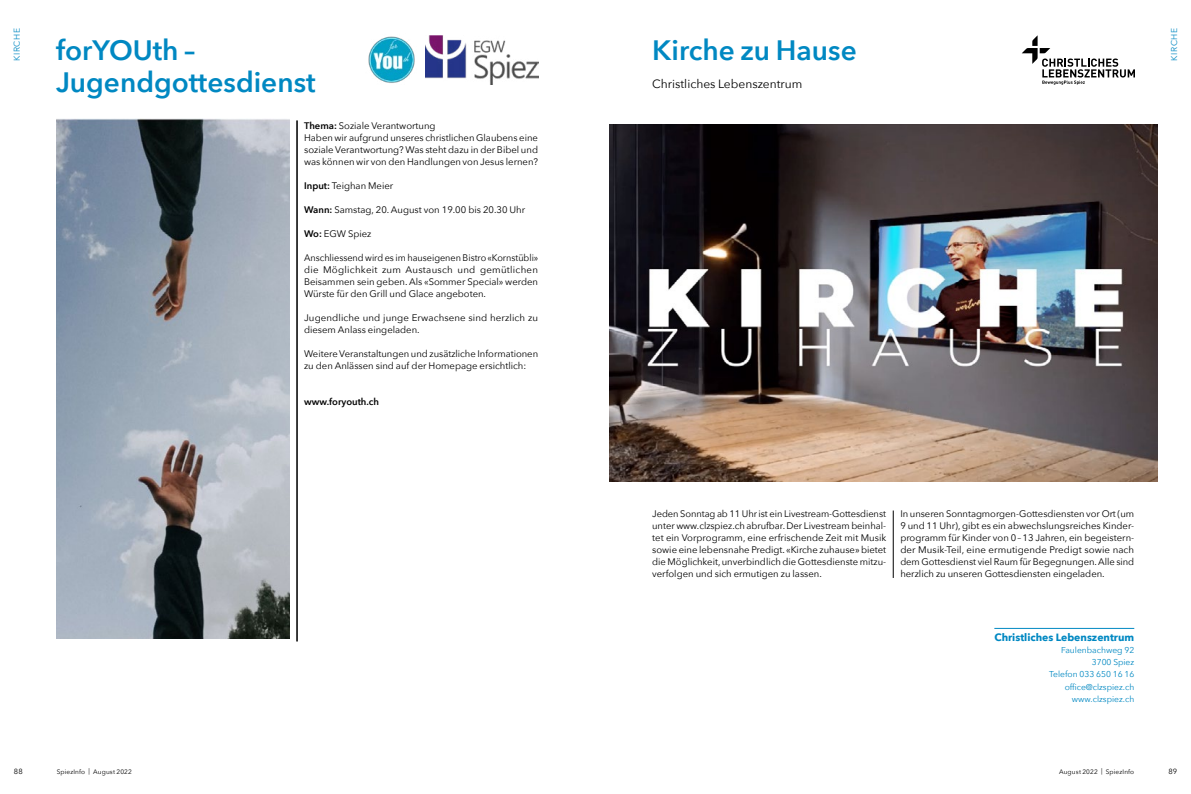
<style>
.page{position:relative;width:1191px;height:794px;background:#fff}
.page>*{position:absolute;margin:0;border:0;box-sizing:border-box;transform-origin:0 0}
.t1{font:600 28px/32px "Avenir Next";color:#0088c2}
.t2{font:12px "Avenir Next";color:#000}
.t3{font:700 10.5px "Avenir Next";color:#0088c2}
.t4{font:9.5px/12px "Avenir Next";color:#000}
.t5{font:9.5px/12px "Avenir Next";color:#000;text-align:justify;scale:.96 1}
.t6{font:600 9.5px "Avenir Next";color:#000}
.t7{font:8.5px/12px "Avenir Next";color:#0088c2;text-align:right}
.t8{font:7.5px "Avenir Next";color:#000}
.t9{font:6.5px "Avenir Next";letter-spacing:.02em;color:#000}
.s1{font-weight:600}
</style>
<div class="page">
<hr style="left:893px;top:510px;width:1px;height:68px;background:#000">
<img style="left:609px;top:124px;width:548px;height:357px">
<svg style="left:1021px;top:35px;width:114px;height:49px"></svg>
<hr style="left:994px;top:628px;width:140px;height:1px;background:#0088c2">
<img style="left:56px;top:118px;width:234px;height:520px">
<img style="left:425px;top:36px;width:114px;height:48px">
<img style="left:368px;top:36px;width:47px;height:47px">
<hr style="left:297px;top:120px;width:1px;height:521px;background:#000">
<p class="t7" style="left:11px;top:61px;width:34px;rotate:-90deg">KIRCHE</p>
<p class="t7" style="left:1167px;top:61px;width:34px;rotate:-90deg">KIRCHE</p>
<h1 class="t1" style="left:56px;top:34px;width:261px">forYOUth –<br>Jugendgottesdienst</h1>
<h1 class="t1" style="left:652px;top:34px;width:206px">Kirche zu Hause</h1>
<p class="t2" style="left:652px;top:74px;width:152px">Christliches Lebenszentrum</p>
<p class="t4" style="left:304px;top:119px;width:235px"><span class="s1">Thema:</span> Soziale Verantwortung<br>Haben wir aufgrund unseres christlichen Glaubens eine soziale Verantwortung? Was steht dazu in der Bibel und was können wir von den Handlungen von Jesus lernen?</p>
<p class="t4" style="left:304px;top:179px;width:91px"><span class="s1">Input:</span> Teighan Meier</p>
<p class="t4" style="left:304px;top:203px;width:223px"><span class="s1">Wann:</span> Samstag, 20. August von 19.00 bis 20.30 Uhr</p>
<p class="t4" style="left:304px;top:227px;width:69px"><span class="s1">Wo:</span> EGW Spiez</p>
<p class="t5" style="left:304px;top:251px;width:245px">Anschliessend wird es im hauseigenen Bistro «Kornstübli» die Möglichkeit zum Austausch und gemütlichen Beisammen sein geben. Als «Sommer Special» werden Würste für den Grill und Glace angeboten.</p>
<p class="t4" style="left:304px;top:311px;width:235px">Jugendliche und junge Erwachsene sind herzlich zu diesem Anlass eingeladen.</p>
<p class="t4" style="left:304px;top:347px;width:235px">Weitere Veranstaltungen und zusätzliche Informationen zu den Anlässen sind auf der Homepage ersichtlich:</p>
<p class="t6" style="left:304px;top:393px;width:77px">www.foryouth.ch</p>
<p class="t4" style="left:652px;top:507px;width:236px;text-align:justify">Jeden Sonntag ab 11 Uhr ist ein Livestream-Gottesdienst unter www.clzspiez.ch abrufbar. Der Livestream beinhal&shy;tet ein Vorprogramm, eine erfrischende Zeit mit Musik sowie eine lebensnahe Predigt. «Kirche zuhause» bietet die Möglichkeit, unverbindlich die Gottesdienste mitzu&shy;verfolgen und sich ermutigen zu lassen.</p>
<p class="t4" style="left:900px;top:507px;width:235px;text-align:justify">In unseren Sonntagmorgen-Gottesdiensten vor Ort (um 9 und 11 Uhr), gibt es ein abwechslungsreiches Kinder&shy;programm für Kinder von 0–13 Jahren, ein begeistern&shy;der Musik-Teil, eine ermutigende Predigt sowie nach dem Gottesdienst viel Raum für Begegnungen. Alle sind herzlich zu unseren Gottesdiensten eingeladen.</p>
<p class="t3" style="left:994px;top:628px;width:141px">Christliches Lebenszentrum</p>
<p class="t7" style="left:1049px;top:644px;width:87px">Faulenbachweg 92<br>3700 Spiez<br>Telefon 033 650 16 16 office@clzspiez.ch www.clzspiez.ch</p>
<p class="t8" style="left:14px;top:764px;width:10px">88</p>
<p class="t9" style="left:57px;top:766px;width:77px">SpiezInfo | August 2022</p>
<p class="t9" style="left:1059px;top:766px;width:77px">August 2022 | SpiezInfo</p>
<p class="t8" style="left:1168px;top:764px;width:10px">89</p>
</div>
